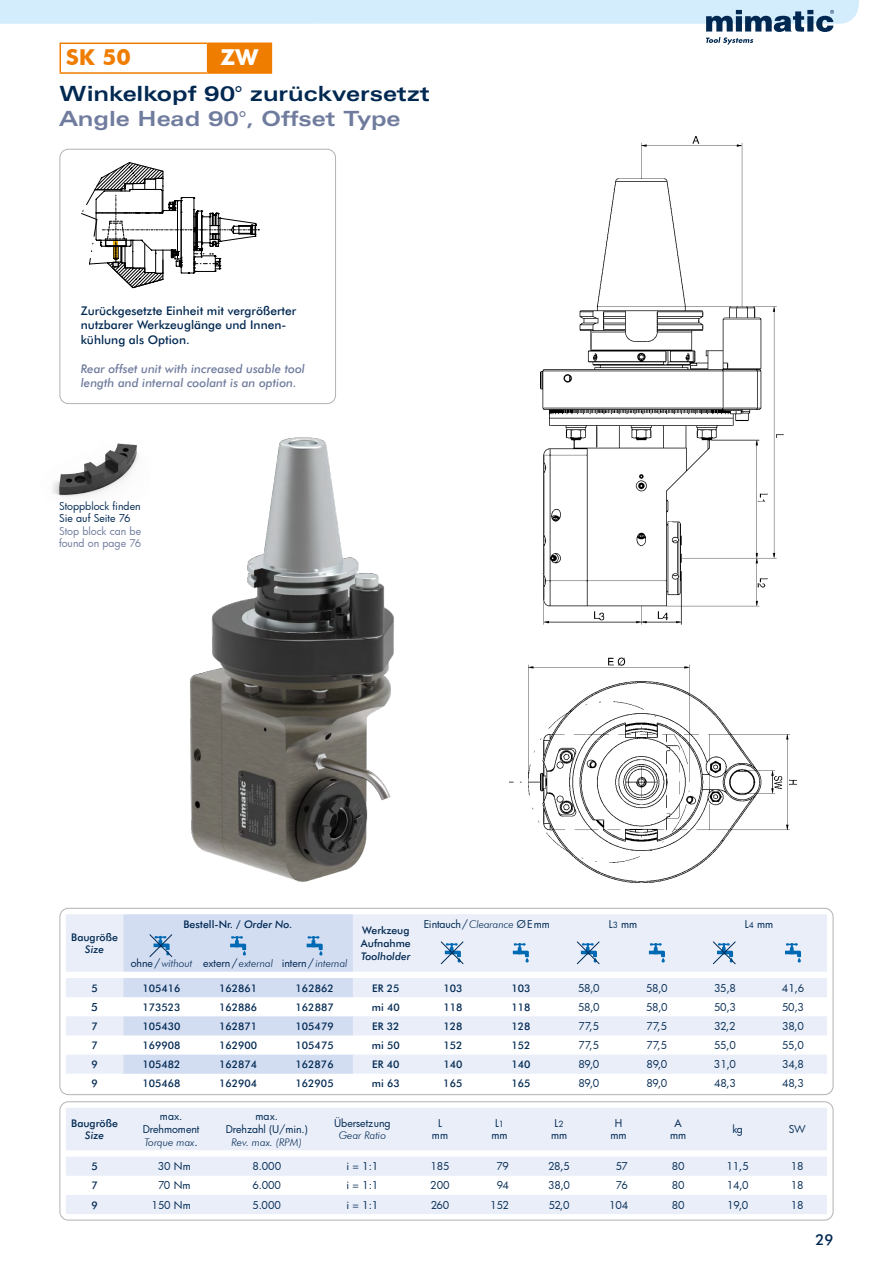
<style>
.page{position:relative;width:893px;height:1263px;background:#fff}
.page>*{position:absolute;margin:0;border:0;box-sizing:border-box;transform-origin:0 0}
.t1{font:700 expanded 21px "Zurich BT";color:#002851}
.t2{font:700 expanded 21px "Zurich BT";color:#707c9e}
.t3{font:700 21px "Futura";color:#ef7d00}
.t4{font:700 21px "Futura";color:#fff}
.t5{font:500 15px "Futura BT";color:#002851}
.t6{font:500 12px/14.4px "Futura BT";color:#002851}
.t7{font:italic 500 12px/14.4px "Futura BT";color:#707c9e}
.t8{font:500 11.25px "Futura BT";color:#002851}
.t9{font:10.5px/12.6px "Futura";letter-spacing:-.005em;color:#002851;text-align:center}
.t10{font:500 10.5px/12.6px "Futura BT";color:#002851}
.t11{font:italic 300 10.5px "Futura BT";color:#002851}
.t12{font:10.5px/12.6px "Futura";color:#707c9e}
.t13{font:italic 500 10.5px "Futura BT";color:#002851}
.s1{font-style:italic}
.s2{font-family:"Futura";font-weight:400;font-style:normal}
.s3{font-family:"Futura BT";font-weight:300;font-style:italic}
.s4{font-size:8.25px}
</style>
<div class="page">
<hr style="left:60px;top:72px;width:148px;height:2px;background:#ef7d00">
<svg style="left:0;top:0;width:859px;height:72px"></svg>
<hr style="left:208px;top:72px;width:64px;height:2px;background:#ef7d00">
<img style="left:540px;top:136px;width:256px;height:747px">
<div style="left:60px;top:149px;width:276px;height:255px;border:1px solid #b3b2b2;border-radius:9px"></div>
<svg style="left:81px;top:162px;width:179px;height:126px"></svg>
<div style="left:60px;top:1101px;width:773px;height:119px;border:1px solid #b3b2b2;border-radius:9px"></div>
<svg style="left:66px;top:1108px;width:761px;height:106px;fill:#e9eef9"></svg>
<svg style="left:66px;top:914px;width:761px;height:160px;fill:#e9eef9"></svg>
<svg style="left:123px;top:952px;width:230px;height:122px"></svg>
<svg style="left:513px;top:952px;width:16px;height:10px"></svg>
<svg style="left:649px;top:943px;width:16px;height:19px"></svg>
<svg style="left:785px;top:943px;width:16px;height:19px"></svg>
<svg style="left:440px;top:952px;width:24px;height:13px"></svg>
<svg style="left:576px;top:941px;width:24px;height:24px"></svg>
<svg style="left:712px;top:941px;width:24px;height:24px"></svg>
<img style="left:59px;top:391px;width:488px;height:561px">
<img style="left:52px;top:420px;width:97px;height:87px">
<h1 class="t3" style="left:66px;top:43px;width:66px">SK 50</h1>
<h1 class="t4" style="left:220px;top:43px;width:40px">ZW</h1>
<h1 class="t1" style="left:60px;top:81px;width:372px">Winkelkopf 90° zurückversetzt</h1>
<h1 class="t2" style="left:60px;top:106px;width:342px">Angle Head 90°, Offset Type</h1>
<p class="t6" style="left:81px;top:303px;width:217px">Zurückgesetzte Einheit mit vergrößerter nutzbarer Werkzeuglänge und Innen&shy;kühlung als Option.</p>
<p class="t7" style="left:81px;top:361px;width:226px">Rear offset unit with increased usable tool length and internal coolant is an option.</p>
<p class="t9" style="left:59px;top:499px;width:83px;text-align:left">Stoppblock finden<br>Sie auf Seite 76</p>
<p class="t12" style="left:59px;top:524px;width:84px">Stop block can be found on page 76</p>
<p class="t10" style="left:71px;top:930px;width:48px">Baugröße</p>
<p class="t13" style="left:85px;top:943px;width:20px">Size</p>
<p class="t10" style="left:184px;top:918px;width:111px">Bestell-Nr. / <span class="s1">Order No.</span></p>
<p class="t11" style="left:131px;top:956px;width:218px"><span class="s2">ohne/</span>without <span class="s2">extern/</span>external <span class="s2">intern/</span>internal</p>
<p class="t10" style="left:361px;top:924px;width:51px">Werkzeug<br>Aufnahme</p>
<p class="t13" style="left:361px;top:949px;width:51px">Toolholder</p>
<p class="t9" style="left:424px;top:917px;width:128px">Eintauch/<span class="s3">Clearance</span> ØEmm</p>
<p class="t9" style="left:609px;top:917px;width:30px">L<span class="s4">3</span> mm</p>
<p class="t9" style="left:745px;top:917px;width:30px">L<span class="s4">4</span> mm</p>
<p class="t10" style="left:91px;top:981px;width:8px">5</p>
<p class="t10" style="left:143px;top:981px;width:40px">105416</p>
<p class="t10" style="left:219px;top:981px;width:40px">162861</p>
<p class="t10" style="left:296px;top:981px;width:40px">162862</p>
<p class="t10" style="left:372px;top:981px;width:29px">ER 25</p>
<p class="t10" style="left:443px;top:981px;width:21px">103</p>
<p class="t10" style="left:511px;top:981px;width:21px">103</p>
<p class="t9" style="left:578px;top:981px;width:23px">58,0</p>
<p class="t9" style="left:646px;top:981px;width:23px">58,0</p>
<p class="t9" style="left:714px;top:981px;width:23px">35,8</p>
<p class="t9" style="left:782px;top:981px;width:24px">41,6</p>
<p class="t8" style="left:91px;top:1000px;width:8px">5</p>
<p class="t10" style="left:143px;top:1001px;width:40px">173523</p>
<p class="t10" style="left:219px;top:1001px;width:40px">162886</p>
<p class="t10" style="left:296px;top:1001px;width:40px">162887</p>
<p class="t10" style="left:372px;top:1001px;width:29px">mi 40</p>
<p class="t10" style="left:443px;top:1001px;width:21px">118</p>
<p class="t10" style="left:511px;top:1001px;width:21px">118</p>
<p class="t9" style="left:578px;top:1000px;width:23px">58,0</p>
<p class="t9" style="left:646px;top:1000px;width:23px">58,0</p>
<p class="t9" style="left:714px;top:1000px;width:23px">50,3</p>
<p class="t9" style="left:782px;top:1000px;width:23px">50,3</p>
<p class="t10" style="left:91px;top:1020px;width:8px">7</p>
<p class="t10" style="left:143px;top:1020px;width:40px">105430</p>
<p class="t10" style="left:219px;top:1020px;width:40px">162871</p>
<p class="t10" style="left:296px;top:1020px;width:40px">105479</p>
<p class="t10" style="left:372px;top:1020px;width:29px">ER 32</p>
<p class="t10" style="left:443px;top:1020px;width:21px">128</p>
<p class="t10" style="left:511px;top:1020px;width:21px">128</p>
<p class="t9" style="left:578px;top:1019px;width:22px">77,5</p>
<p class="t9" style="left:647px;top:1019px;width:22px">77,5</p>
<p class="t9" style="left:714px;top:1019px;width:23px">32,2</p>
<p class="t9" style="left:782px;top:1019px;width:23px">38,0</p>
<p class="t10" style="left:91px;top:1039px;width:8px">7</p>
<p class="t10" style="left:143px;top:1039px;width:40px">169908</p>
<p class="t10" style="left:219px;top:1039px;width:40px">162900</p>
<p class="t10" style="left:296px;top:1039px;width:40px">105475</p>
<p class="t10" style="left:372px;top:1039px;width:29px">mi 50</p>
<p class="t10" style="left:443px;top:1039px;width:21px">152</p>
<p class="t10" style="left:511px;top:1039px;width:21px">152</p>
<p class="t9" style="left:578px;top:1039px;width:22px">77,5</p>
<p class="t9" style="left:647px;top:1039px;width:22px">77,5</p>
<p class="t9" style="left:714px;top:1039px;width:23px">55,0</p>
<p class="t9" style="left:782px;top:1039px;width:23px">55,0</p>
<p class="t10" style="left:91px;top:1058px;width:8px">9</p>
<p class="t10" style="left:143px;top:1058px;width:40px">105482</p>
<p class="t10" style="left:219px;top:1058px;width:40px">162874</p>
<p class="t10" style="left:296px;top:1058px;width:40px">162876</p>
<p class="t10" style="left:372px;top:1058px;width:29px">ER 40</p>
<p class="t10" style="left:443px;top:1058px;width:21px">140</p>
<p class="t10" style="left:511px;top:1058px;width:21px">140</p>
<p class="t9" style="left:578px;top:1058px;width:22px">89,0</p>
<p class="t9" style="left:647px;top:1058px;width:22px">89,0</p>
<p class="t9" style="left:714px;top:1058px;width:24px">31,0</p>
<p class="t9" style="left:782px;top:1058px;width:23px">34,8</p>
<p class="t10" style="left:91px;top:1077px;width:8px">9</p>
<p class="t10" style="left:143px;top:1077px;width:40px">105468</p>
<p class="t10" style="left:219px;top:1077px;width:40px">162904</p>
<p class="t10" style="left:296px;top:1077px;width:40px">162905</p>
<p class="t10" style="left:372px;top:1077px;width:29px">mi 63</p>
<p class="t10" style="left:443px;top:1077px;width:21px">165</p>
<p class="t10" style="left:511px;top:1077px;width:21px">165</p>
<p class="t9" style="left:578px;top:1077px;width:22px">89,0</p>
<p class="t9" style="left:647px;top:1077px;width:22px">89,0</p>
<p class="t9" style="left:714px;top:1077px;width:23px">48,3</p>
<p class="t9" style="left:782px;top:1077px;width:23px">48,3</p>
<p class="t10" style="left:71px;top:1116px;width:48px">Baugröße</p>
<p class="t13" style="left:85px;top:1129px;width:20px">Size</p>
<p class="t9" style="left:143px;top:1110px;width:58px">max.<br>Drehmoment</p>
<p class="t11" style="left:144px;top:1135px;width:55px">Torque max<span class="s2">.</span></p>
<p class="t9" style="left:226px;top:1110px;width:84px">max.<br>Drehzahl (U/min.)</p>
<p class="t11" style="left:232px;top:1135px;width:72px">Rev. max. (RPM)</p>
<p class="t9" style="left:334px;top:1116px;width:58px">Übersetzung</p>
<p class="t11" style="left:339px;top:1129px;width:49px">Gear Ratio</p>
<p class="t9" style="left:432px;top:1116px;width:18px">L mm</p>
<p class="t9" style="left:491px;top:1116px;width:18px">L<span class="s4">1 </span>mm</p>
<p class="t9" style="left:551px;top:1116px;width:18px">L<span class="s4">2 </span>mm</p>
<p class="t9" style="left:611px;top:1116px;width:18px">H mm</p>
<p class="t9" style="left:670px;top:1116px;width:18px">A mm</p>
<p class="t9" style="left:732px;top:1123px;width:12px">kg</p>
<p class="t9" style="left:789px;top:1123px;width:18px">SW</p>
<p class="t10" style="left:91px;top:1160px;width:8px">5</p>
<p class="t9" style="left:158px;top:1160px;width:34px">30 Nm</p>
<p class="t9" style="left:252px;top:1160px;width:30px">8.000</p>
<p class="t9" style="left:346px;top:1160px;width:33px">i = 1:1</p>
<p class="t9" style="left:430px;top:1160px;width:21px">185</p>
<p class="t9" style="left:497px;top:1160px;width:14px">79</p>
<p class="t9" style="left:548px;top:1160px;width:23px">28,5</p>
<p class="t9" style="left:616px;top:1160px;width:14px">57</p>
<p class="t9" style="left:672px;top:1160px;width:14px">80</p>
<p class="t9" style="left:726px;top:1160px;width:24px">11,5</p>
<p class="t9" style="left:791px;top:1160px;width:14px">18</p>
<p class="t10" style="left:91px;top:1179px;width:8px">7</p>
<p class="t9" style="left:158px;top:1179px;width:34px">70 Nm</p>
<p class="t9" style="left:252px;top:1179px;width:30px">6.000</p>
<p class="t9" style="left:346px;top:1179px;width:33px">i = 1:1</p>
<p class="t9" style="left:430px;top:1179px;width:21px">200</p>
<p class="t9" style="left:497px;top:1179px;width:14px">94</p>
<p class="t9" style="left:548px;top:1179px;width:23px">38,0</p>
<p class="t9" style="left:616px;top:1179px;width:13px">76</p>
<p class="t9" style="left:672px;top:1179px;width:14px">80</p>
<p class="t9" style="left:727px;top:1179px;width:23px">14,0</p>
<p class="t9" style="left:791px;top:1179px;width:14px">18</p>
<p class="t10" style="left:91px;top:1198px;width:8px">9</p>
<p class="t9" style="left:152px;top:1198px;width:41px">150 Nm</p>
<p class="t9" style="left:253px;top:1198px;width:30px">5.000</p>
<p class="t9" style="left:346px;top:1198px;width:33px">i = 1:1</p>
<p class="t9" style="left:431px;top:1198px;width:20px">260</p>
<p class="t9" style="left:490px;top:1198px;width:20px">152</p>
<p class="t9" style="left:549px;top:1198px;width:22px">52,0</p>
<p class="t9" style="left:609px;top:1198px;width:21px">104</p>
<p class="t9" style="left:672px;top:1198px;width:14px">80</p>
<p class="t9" style="left:727px;top:1198px;width:23px">19,0</p>
<p class="t9" style="left:791px;top:1198px;width:14px">18</p>
<h2 class="t5" style="left:815px;top:1230px;width:20px">29</h2>
</div>
